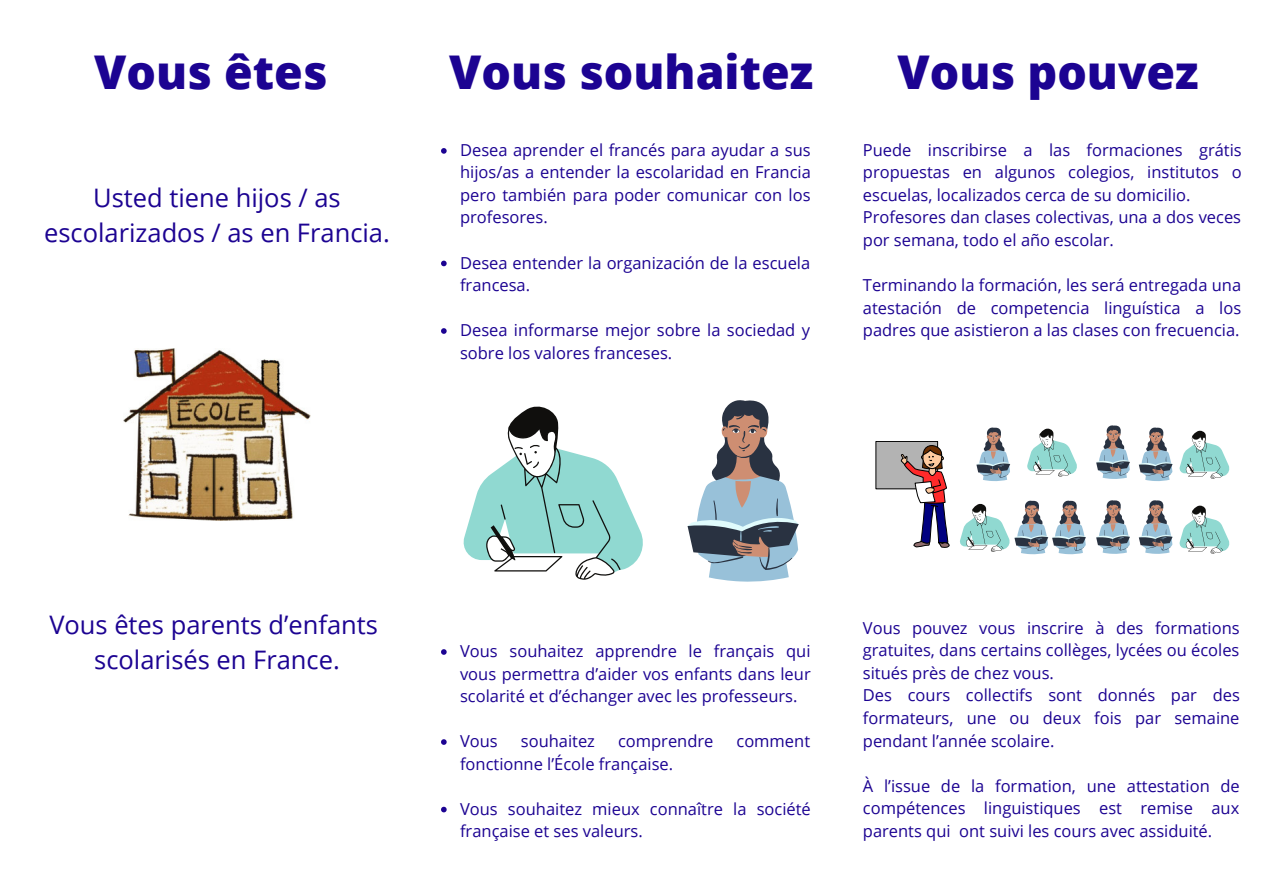
<style>
.page{position:relative;width:1263px;height:894px;background:#fff}
.page>*{position:absolute;margin:0;border:0;box-sizing:border-box;transform-origin:0 0}
.t1{font:800 46.5px "Open Sans";color:#1c0392}
.t2{font:25.5px/34.8px "Open Sans";color:#1c0392;text-align:center}
.t3{font:16.5px/22.5px "Open Sans";color:#1c0392;text-align:justify}
</style>
<div class="page">
<img style="left:123px;top:348px;width:188px;height:172px">
<svg style="left:441px;top:148px;width:6px;height:6px"></svg>
<svg style="left:441px;top:260px;width:6px;height:6px"></svg>
<svg style="left:441px;top:328px;width:6px;height:6px"></svg>
<svg style="left:441px;top:649px;width:6px;height:5px"></svg>
<svg style="left:441px;top:739px;width:6px;height:5px"></svg>
<svg style="left:441px;top:806px;width:6px;height:6px"></svg>
<svg style="left:688px;top:400px;width:111px;height:181px"></svg>
<svg style="left:464px;top:406px;width:178px;height:173px"></svg>
<div style="left:876px;top:441px;width:62px;height:47px;background:#b3b3b3"></div>
<div style="left:875px;top:441px;width:63px;height:48px;border:1px solid #000"></div>
<svg style="left:901px;top:443px;width:49px;height:104px"></svg>
<svg style="left:976px;top:427px;width:34px;height:54px"></svg>
<svg style="left:1027px;top:428px;width:50px;height:48px"></svg>
<svg style="left:1096px;top:425px;width:34px;height:54px"></svg>
<svg style="left:1139px;top:500px;width:33px;height:53px"></svg>
<svg style="left:960px;top:500px;width:126px;height:54px"></svg>
<svg style="left:1179px;top:430px;width:50px;height:48px"></svg>
<svg style="left:1179px;top:505px;width:50px;height:48px"></svg>
<svg style="left:1096px;top:500px;width:34px;height:53px"></svg>
<svg style="left:1139px;top:427px;width:33px;height:54px"></svg>
<p class="t1" style="left:94px;top:39px;width:235px">Vous êtes</p>
<p class="t1" style="left:449px;top:39px;width:366px">Vous souhaitez</p>
<p class="t1" style="left:898px;top:39px;width:303px">Vous pouvez</p>
<p class="t2" style="left:44px;top:180px;width:347px">Usted tiene hijos / as escolarizados / as en Francia.</p>
<p class="t3" style="left:460px;top:138px;width:352px">Desea aprender el francés para ayudar a sus hijos/as a entender la escolaridad en Francia pero también para poder comunicar con los profesores.</p>
<p class="t3" style="left:460px;top:251px;width:352px">Desea entender la organización de la escuela francesa.</p>
<p class="t3" style="left:460px;top:318px;width:351px">Desea informarse mejor sobre la sociedad y sobre los valores franceses.</p>
<p class="t3" style="left:863px;top:138px;width:380px">Puede inscribirse a las formaciones grátis propuestas en algunos colegios, institutos o escuelas, localizados cerca de su domicilio.</p>
<p class="t3" style="left:863px;top:206px;width:380px">Profesores dan clases colectivas, una a dos veces por semana, todo el año escolar.</p>
<p class="t3" style="left:863px;top:273px;width:380px">Terminando la formación, les será entregada una atestación de competencia linguística a los padres que asistieron a las clases con frecuencia.</p>
<p class="t2" style="left:49px;top:606px;width:330px">Vous êtes parents d’enfants</p>
<p class="t2" style="left:94px;top:641px;width:247px">scolarisés en France.</p>
<p class="t3" style="left:460px;top:639px;width:352px">Vous souhaitez apprendre le français qui vous permettra d’aider vos enfants dans leur scolarité et d’échanger avec les professeurs.</p>
<p class="t3" style="left:460px;top:729px;width:39px">Vous</p>
<p class="t3" style="left:521px;top:729px;width:76px">souhaitez</p>
<p class="t3" style="left:618px;top:729px;width:97px">comprendre</p>
<p class="t3" style="left:736px;top:729px;width:75px">comment</p>
<p class="t3" style="left:460px;top:751px;width:215px">fonctionne l’École française.</p>
<p class="t3" style="left:460px;top:796px;width:352px">Vous souhaitez mieux connaître la société française et ses valeurs.</p>
<p class="t3" style="left:863px;top:616px;width:378px">Vous pouvez vous inscrire à des formations gratuites, dans certains collèges, lycées ou écoles situés près de chez vous.</p>
<p class="t3" style="left:863px;top:683px;width:378px">Des cours collectifs sont donnés par des formateurs, une ou deux fois par semaine pendant l’année scolaire.</p>
<p class="t3" style="left:863px;top:773px;width:378px">À l’issue de la formation, une attestation de compétences linguistiques est remise aux parents qui ont suivi les cours avec assiduité.</p>
</div>
